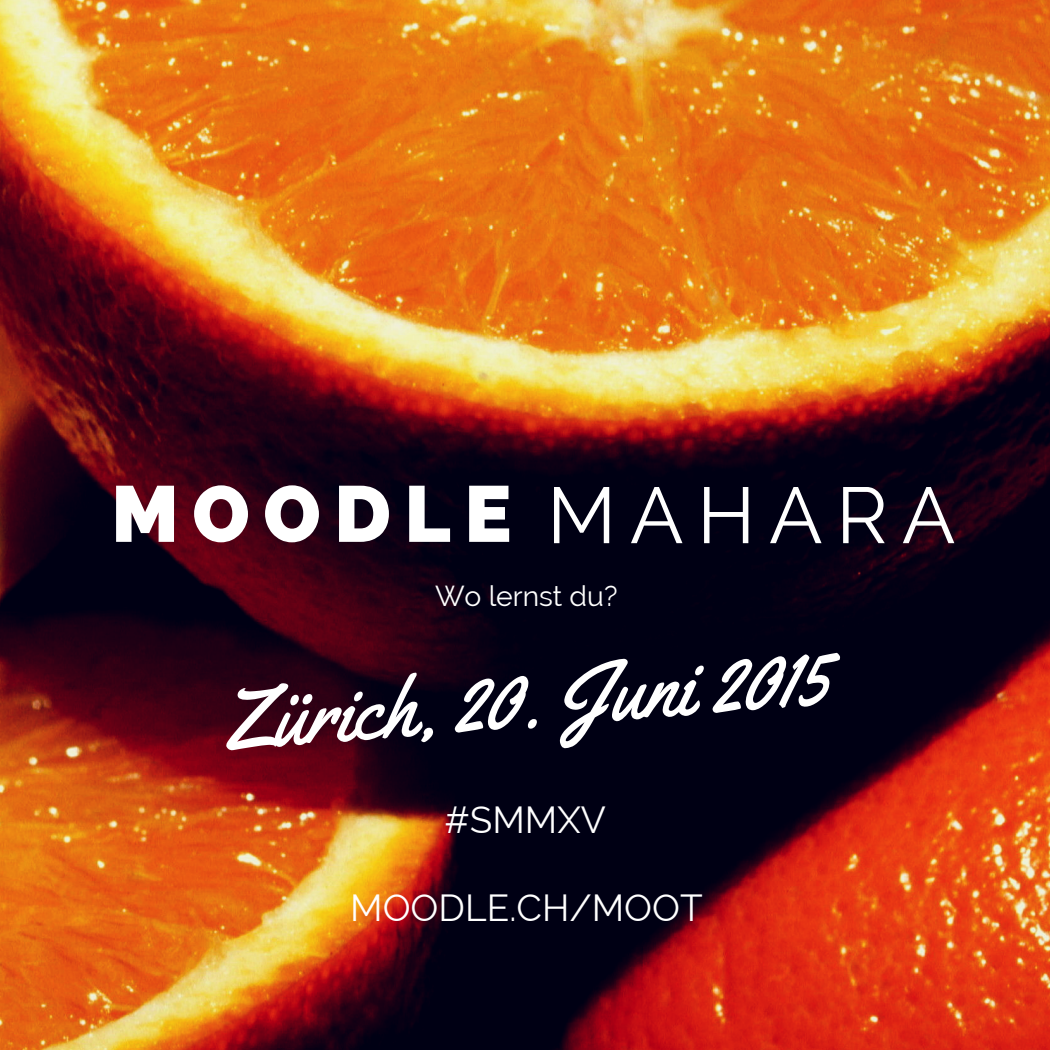
<style>
.page{position:relative;width:1050px;height:1050px;background:#fff}
.page>*{position:absolute;margin:0;border:0;box-sizing:border-box;transform-origin:0 0}
.t1{font:84px "Yellowtail";color:#fff}
.t2{font:800 79.1px "Raleway";letter-spacing:.17em;color:#fff}
.t3{font:36.93px "Raleway";color:#fff}
.t4{font:28.35px "Raleway";color:#fff}
.s1{font-weight:400}
</style>
<div class="page">
<img style="left:0;top:0;width:1050px;height:1050px">
<h2 class="t2" style="left:111px;top:468px;width:846px">MOODLE <span class="s1">MAHARA</span></h2>
<p class="t4" style="left:435px;top:579px;width:184px">Wo lernst du?</p>
<h1 class="t1" style="left:217px;top:666px;width:611px;rotate:-4deg">Zürich, 20. Juni 2015</h1>
<p class="t3" style="left:445px;top:798px;width:163px">#SMMXV</p>
<p class="t3" style="left:350px;top:886px;width:354px">MOODLE.CH/MOOT</p>
</div>
